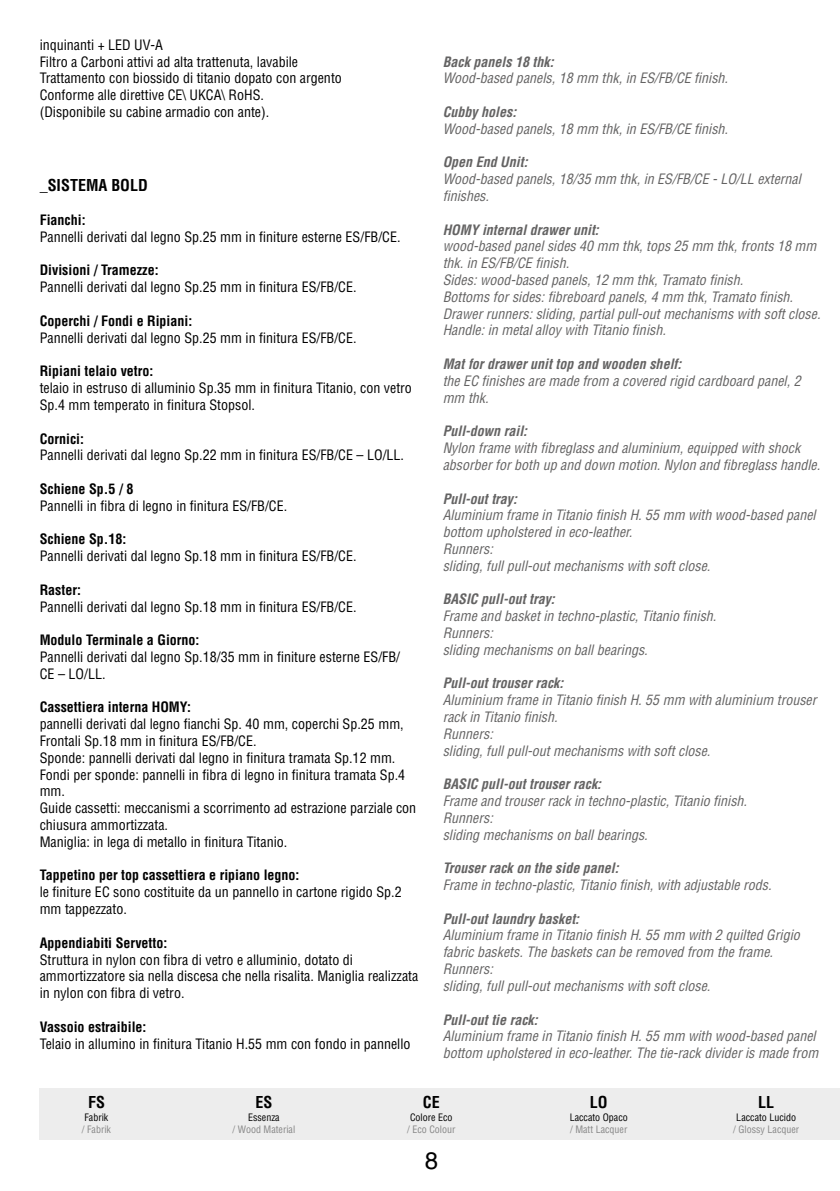
<style>
.page{position:relative;width:840px;height:1191px;background:#fff}
.page>*{position:absolute;margin:0;border:0;box-sizing:border-box;transform-origin:0 0}
.t1{font:24px "Helvetica LT Std";color:#000}
.t2{font:700 condensed 16px "Helvetica LT Std";color:#000}
.t3{font:italic condensed 14px/16.8px "Helvetica LT Std";color:#646363}
.t4{font:condensed 14px/16.8px "Helvetica LT Std";color:#000}
.t5{font:italic 700 condensed 14px "Helvetica LT Std";color:#646363}
.t6{font:700 condensed 14px "Helvetica LT Std";color:#000}
.t7{font:condensed 10px "Helvetica LT Std";color:#878787}
.t8{font:condensed 10px "Helvetica LT Std";color:#000}
</style>
<div class="page">
<div style="left:40px;top:1089px;width:799px;height:51px;background:#ededed"></div>
<p class="t4" style="left:40px;top:36px;width:303px">inquinanti + LED UV-A<br>Filtro a Carboni attivi ad alta trattenuta, lavabile Trattamento con biossido di titanio dopato con argento Conforme alle direttive CE\ UKCA\ RoHS.<br>(Disponibile su cabine armadio con ante).</p>
<p class="t2" style="left:40px;top:175px;width:110px">_SISTEMA BOLD</p>
<p class="t6" style="left:40px;top:211px;width:47px">Fianchi:</p>
<p class="t4" style="left:40px;top:228px;width:362px">Pannelli derivati dal legno Sp.25 mm in finiture esterne ES/FB/CE.</p>
<p class="t6" style="left:40px;top:261px;width:120px">Divisioni / Tramezze:</p>
<p class="t4" style="left:40px;top:279px;width:318px">Pannelli derivati dal legno Sp.25 mm in finitura ES/FB/CE.</p>
<p class="t6" style="left:40px;top:312px;width:154px">Coperchi / Fondi e Ripiani:</p>
<p class="t4" style="left:40px;top:329px;width:318px">Pannelli derivati dal legno Sp.25 mm in finitura ES/FB/CE.</p>
<p class="t6" style="left:40px;top:362px;width:115px">Ripiani telaio vetro:</p>
<p class="t4" style="left:40px;top:379px;width:373px">telaio in estruso di alluminio Sp.35 mm in finitura Titanio, con vetro<br>Sp.4 mm temperato in finitura Stopsol.</p>
<p class="t6" style="left:40px;top:429px;width:46px">Cornici:</p>
<p class="t4" style="left:40px;top:447px;width:365px">Pannelli derivati dal legno Sp.22 mm in finitura ES/FB/CE – LO/LL.</p>
<p class="t6" style="left:40px;top:480px;width:95px">Schiene Sp.5 / 8</p>
<p class="t4" style="left:40px;top:497px;width:249px">Pannelli in fibra di legno in finitura ES/FB/CE.</p>
<p class="t6" style="left:40px;top:530px;width:88px">Schiene Sp.18:</p>
<p class="t4" style="left:40px;top:547px;width:318px">Pannelli derivati dal legno Sp.18 mm in finitura ES/FB/CE.</p>
<p class="t6" style="left:40px;top:581px;width:43px">Raster:</p>
<p class="t4" style="left:40px;top:598px;width:318px">Pannelli derivati dal legno Sp.18 mm in finitura ES/FB/CE.</p>
<p class="t6" style="left:40px;top:631px;width:161px">Modulo Terminale a Giorno:</p>
<p class="t4" style="left:40px;top:648px;width:362px">Pannelli derivati dal legno Sp.18/35 mm in finiture esterne ES/FB/<br>CE – LO/LL.</p>
<p class="t6" style="left:40px;top:698px;width:153px">Cassettiera interna HOMY:</p>
<p class="t4" style="left:40px;top:715px;width:378px">pannelli derivati dal legno fianchi Sp. 40 mm, coperchi Sp.25 mm, Frontali Sp.18 mm in finitura ES/FB/CE.<br>Sponde: pannelli derivati dal legno in finitura tramata Sp.12 mm.<br>Fondi per sponde: pannelli in fibra di legno in finitura tramata Sp.4 mm.<br>Guide cassetti: meccanismi a scorrimento ad estrazione parziale con chiusura ammortizzata.<br>Maniglia: in lega di metallo in finitura Titanio.</p>
<p class="t6" style="left:40px;top:866px;width:261px">Tappetino per top cassettiera e ripiano legno:</p>
<p class="t4" style="left:40px;top:883px;width:363px">le finiture EC sono costituite da un pannello in cartone rigido Sp.2 mm tappezzato.</p>
<p class="t6" style="left:40px;top:933px;width:129px">Appendiabiti Servetto:</p>
<p class="t4" style="left:40px;top:951px;width:380px">Struttura in nylon con fibra di vetro e alluminio, dotato di ammortizzatore sia nella discesa che nella risalita. Maniglia realizzata in nylon con fibra di vetro.</p>
<p class="t6" style="left:40px;top:1017px;width:108px">Vassoio estraibile:</p>
<p class="t4" style="left:40px;top:1035px;width:372px">Telaio in allumino in finitura Titanio H.55 mm con fondo in pannello</p>
<p class="t5" style="left:442px;top:53px;width:112px">Back panels 18 thk:</p>
<p class="t3" style="left:442px;top:70px;width:287px">Wood-based panels, 18 mm thk, in ES/FB/CE finish.</p>
<p class="t5" style="left:442px;top:103px;width:75px">Cubby holes:</p>
<p class="t3" style="left:442px;top:120px;width:287px">Wood-based panels, 18 mm thk, in ES/FB/CE finish.</p>
<p class="t5" style="left:442px;top:153px;width:86px">Open End Unit:</p>
<p class="t3" style="left:442px;top:171px;width:359px">Wood-based panels, 18/35 mm thk, in ES/FB/CE - LO/LL external finishes.</p>
<p class="t5" style="left:442px;top:221px;width:157px">HOMY internal drawer unit:</p>
<p class="t3" style="left:442px;top:238px;width:379px">wood-based panel sides 40 mm thk, tops 25 mm thk, fronts 18 mm thk. in ES/FB/CE finish.<br>Sides: wood-based panels, 12 mm thk, Tramato finish.<br>Bottoms for sides: fibreboard panels, 4 mm thk, Tramato finish.<br>Drawer runners: sliding, partial pull-out mechanisms with soft close.<br>Handle: in metal alloy with Titanio finish.</p>
<p class="t5" style="left:442px;top:355px;width:240px">Mat for drawer unit top and wooden shelf:</p>
<p class="t3" style="left:442px;top:372px;width:359px">the EC finishes are made from a covered rigid cardboard panel, 2 mm thk.</p>
<p class="t5" style="left:442px;top:422px;width:86px">Pull-down rail:</p>
<p class="t3" style="left:442px;top:440px;width:379px">Nylon frame with fibreglass and aluminium, equipped with shock absorber for both up and down motion. Nylon and fibreglass handle.</p>
<p class="t5" style="left:442px;top:489px;width:76px">Pull-out tray:</p>
<p class="t3" style="left:442px;top:507px;width:374px">Aluminium frame in Titanio finish H. 55 mm with wood-based panel bottom upholstered in eco-leather.<br>Runners:<br>sliding, full pull-out mechanisms with soft close.</p>
<p class="t5" style="left:442px;top:590px;width:114px">BASIC pull-out tray:</p>
<p class="t3" style="left:442px;top:608px;width:275px">Frame and basket in techno-plastic, Titanio finish.<br>Runners:<br>sliding mechanisms on ball bearings.</p>
<p class="t5" style="left:442px;top:674px;width:122px">Pull-out trouser rack:</p>
<p class="t3" style="left:442px;top:692px;width:375px">Aluminium frame in Titanio finish H. 55 mm with aluminium trouser rack in Titanio finish.<br>Runners:<br>sliding, full pull-out mechanisms with soft close.</p>
<p class="t5" style="left:442px;top:775px;width:160px">BASIC pull-out trouser rack:</p>
<p class="t3" style="left:442px;top:792px;width:306px">Frame and trouser rack in techno-plastic, Titanio finish.<br>Runners:<br>sliding mechanisms on ball bearings.</p>
<p class="t5" style="left:442px;top:859px;width:177px">Trouser rack on the side panel:</p>
<p class="t3" style="left:442px;top:876px;width:330px">Frame in techno-plastic, Titanio finish, with adjustable rods.</p>
<p class="t5" style="left:442px;top:909px;width:138px">Pull-out laundry basket:</p>
<p class="t3" style="left:442px;top:927px;width:358px">Aluminium frame in Titanio finish H. 55 mm with 2 quilted Grigio fabric baskets. The baskets can be removed from the frame.<br>Runners:<br>sliding, full pull-out mechanisms with soft close.</p>
<p class="t5" style="left:442px;top:1010px;width:96px">Pull-out tie rack:</p>
<p class="t3" style="left:442px;top:1028px;width:377px">Aluminium frame in Titanio finish H. 55 mm with wood-based panel bottom upholstered in eco-leather. The tie-rack divider is made from</p>
<p class="t2" style="left:88px;top:1092px;width:18px">FS</p>
<p class="t8" style="left:84px;top:1110px;width:25px">Fabrik</p>
<p class="t7" style="left:82px;top:1122px;width:31px">/ Fabrik</p>
<p class="t2" style="left:255px;top:1092px;width:18px">ES</p>
<p class="t8" style="left:248px;top:1110px;width:33px">Essenza</p>
<p class="t7" style="left:232px;top:1122px;width:64px">/ Wood Material</p>
<p class="t2" style="left:422px;top:1092px;width:18px">CE</p>
<p class="t8" style="left:410px;top:1110px;width:44px">Colore Eco</p>
<p class="t7" style="left:407px;top:1122px;width:50px">/ Eco Colour</p>
<h1 class="t1" style="left:424px;top:1146px;width:15px">8</h1>
<p class="t2" style="left:589px;top:1092px;width:19px">LO</p>
<p class="t8" style="left:569px;top:1110px;width:60px">Laccato Opaco</p>
<p class="t7" style="left:570px;top:1122px;width:59px">/ Matt Lacquer</p>
<p class="t2" style="left:757px;top:1092px;width:17px">LL</p>
<p class="t8" style="left:736px;top:1110px;width:61px">Laccato Lucido</p>
<p class="t7" style="left:732px;top:1122px;width:68px">/ Glossy Lacquer</p>
</div>
